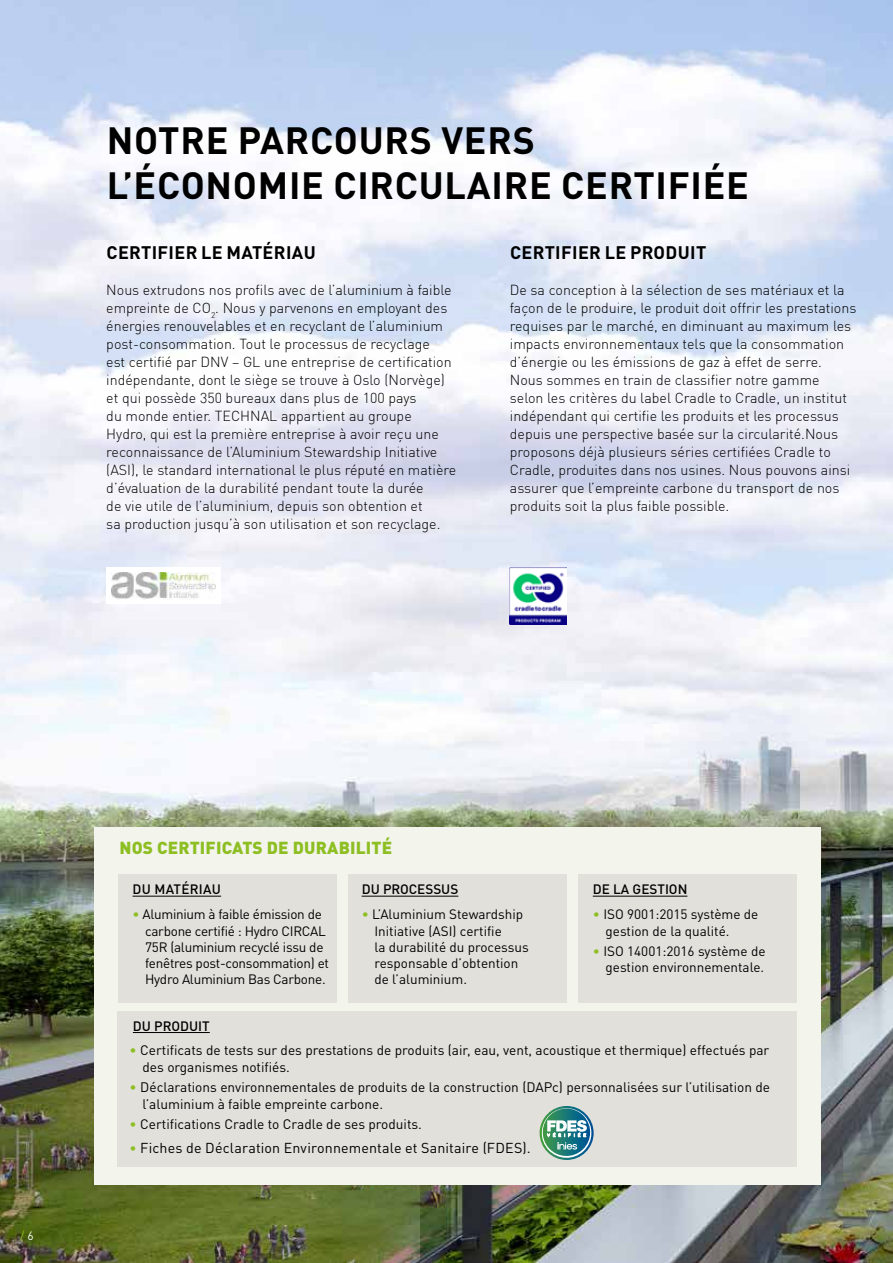
<style>
.page{position:relative;width:893px;height:1263px;background:#fff}
.page>*{position:absolute;margin:0;border:0;box-sizing:border-box;transform-origin:0 0}
.t1{font:700 37.5px/45px "DIN Pro";letter-spacing:.02em;color:#000}
.t2{font:700 18px "DIN Pro";letter-spacing:.02em;color:#000}
.t3{font:900 17.25px "DIN Pro";letter-spacing:.01em;color:#8dbe22}
.t4{font:300 14.25px/18px "DIN";color:#000}
.t5{font:14.25px "DIN Pro";letter-spacing:.01em;color:#000}
.t6{font:13.65px/16.4px "DIN Pro";color:#000}
.t7{font:13.5px/16.2px "DIN Pro";letter-spacing:-.005em;color:#000}
.t8{font:500 13.5px "DIN Pro";color:#000}
.t9{font:500 13.5px "DIN Pro";letter-spacing:.02em;color:#000}
.t10{font:12px "DIN Pro";color:#8dbe22}
.s1{color:#fff}
.s2{color:#8dbe22}
.s3{font-size:13.65px;color:#8dbe22}
</style>
<div class="page">
<img style="left:0;top:0;width:893px;height:1263px">
<div style="left:106px;top:568px;width:115px;height:36px;background:#fff"></div>
<img style="left:111px;top:572px;width:104px;height:28px">
<div style="left:94px;top:827px;width:726px;height:358px;background:#f3f4ec"></div>
<div style="left:578px;top:874px;width:219px;height:128px;background:#e1e0db"></div>
<hr style="left:593px;top:896px;width:94px;height:1px;background:#000">
<div style="left:348px;top:874px;width:219px;height:128px;background:#e1e0db"></div>
<hr style="left:362px;top:896px;width:96px;height:1px;background:#000">
<div style="left:118px;top:874px;width:219px;height:128px;background:#e1e0db"></div>
<hr style="left:133px;top:896px;width:88px;height:1px;background:#000">
<div style="left:118px;top:1011px;width:679px;height:155px;background:#e1e0db"></div>
<hr style="left:133px;top:1032px;width:77px;height:1px;background:#000">
<img style="left:510px;top:568px;width:57px;height:56px">
<svg style="left:539px;top:1106px;width:55px;height:54px"></svg>
<h1 class="t1" style="left:107px;top:114px;width:644px">NOTRE PARCOURS VERS<br>L’ÉCONOMIE CIRCULAIRE CERTIFIÉE</h1>
<p class="t2" style="left:106px;top:238px;width:211px">CERTIFIER LE MATÉRIAU</p>
<p class="t4" style="left:106px;top:281px;width:351px">Nous extrudons nos profils avec de l’aluminium à faible empreinte de CO<sub>2</sub>. Nous y parvenons en employant des énergies renouvelables et en recyclant de l’aluminium post-consommation. Tout le processus de recyclage<br>est certifié par DNV – GL une entreprise de certification indépendante, dont le siège se trouve à Oslo (Norvège) et qui possède 350 bureaux dans plus de 100 pays<br>du monde entier. TECHNAL appartient au groupe<br>Hydro, qui est la première entreprise à avoir reçu une reconnaissance de l’Aluminium Stewardship Initiative (ASI), le standard international le plus réputé en matière d’évaluation de la durabilité pendant toute la durée<br>de vie utile de l’aluminium, depuis son obtention et<br>sa production jusqu’à son utilisation et son recyclage.</p>
<p class="t2" style="left:510px;top:238px;width:198px">CERTIFIER LE PRODUIT</p>
<p class="t4" style="left:510px;top:281px;width:348px">De sa conception à la sélection de ses matériaux et la façon de le produire, le produit doit offrir les prestations requises par le marché, en diminuant au maximum les impacts environnementaux tels que la consommation d’énergie ou les émissions de gaz à effet de serre.<br>Nous sommes en train de classifier notre gamme selon les critères du label Cradle to Cradle, un institut indépendant qui certifie les produits et les processus depuis une perspective basée sur la circularité.Nous proposons déjà plusieurs séries certifiées Cradle to Cradle, produites dans nos usines. Nous pouvons ainsi assurer que l’empreinte carbone du transport de nos produits soit la plus faible possible.</p>
<p class="t10" style="left:20px;top:1226px;width:15px">/ <span class="s1">6</span></p>
<p class="t3" style="left:119px;top:833px;width:274px">NOS CERTIFICATS DE DURABILITÉ</p>
<p class="t9" style="left:133px;top:878px;width:90px">DU MATÉRIAU</p>
<p class="t7" style="left:145px;top:905px;width:185px;text-indent:-13px"><span class="s2">•</span> Aluminium à faible émission de carbone certifié : Hydro CIRCAL<br>75R (aluminium recyclé issu de fenêtres post-consommation) et<br>Hydro Aluminium Bas Carbone.</p>
<p class="t8" style="left:133px;top:1015px;width:78px">DU PRODUIT</p>
<p class="t6" style="left:143px;top:1041px;width:628px;text-indent:-13px"><span class="s2">•</span> Certificats de tests sur des prestations de produits (air, eau, vent, acoustique et thermique) effectués par des organismes notifiés.</p>
<p class="t6" style="left:143px;top:1078px;width:629px;text-indent:-13px"><span class="s2">•</span> Déclarations environnementales de produits de la construction (DAPc) personnalisées sur l’utilisation de l’aluminium à faible empreinte carbone.</p>
<p class="t6" style="left:130px;top:1115px;width:294px"><span class="s2">•</span> Certifications Cradle to Cradle de ses produits.</p>
<p class="t5" style="left:130px;top:1136px;width:402px"><span class="s3">•</span> Fiches de Déclaration Environnementale et Sanitaire (FDES).</p>
<p class="t8" style="left:362px;top:878px;width:98px">DU PROCESSUS</p>
<p class="t7" style="left:374px;top:905px;width:156px;text-indent:-13px"><span class="s2">•</span> L’Aluminium Stewardship<br>Initiative (ASI) certifie<br>la durabilité du processus responsable d’obtention de l’aluminium.</p>
<p class="t8" style="left:593px;top:878px;width:96px">DE LA GESTION</p>
<p class="t7" style="left:605px;top:905px;width:154px;text-indent:-13px"><span class="s2">•</span> ISO 9001:2015 système de gestion de la qualité.</p>
<p class="t7" style="left:593px;top:942px;width:174px;text-align:right"><span class="s2">•</span> ISO 14001:2016 système de gestion environnementale.</p>
</div>
